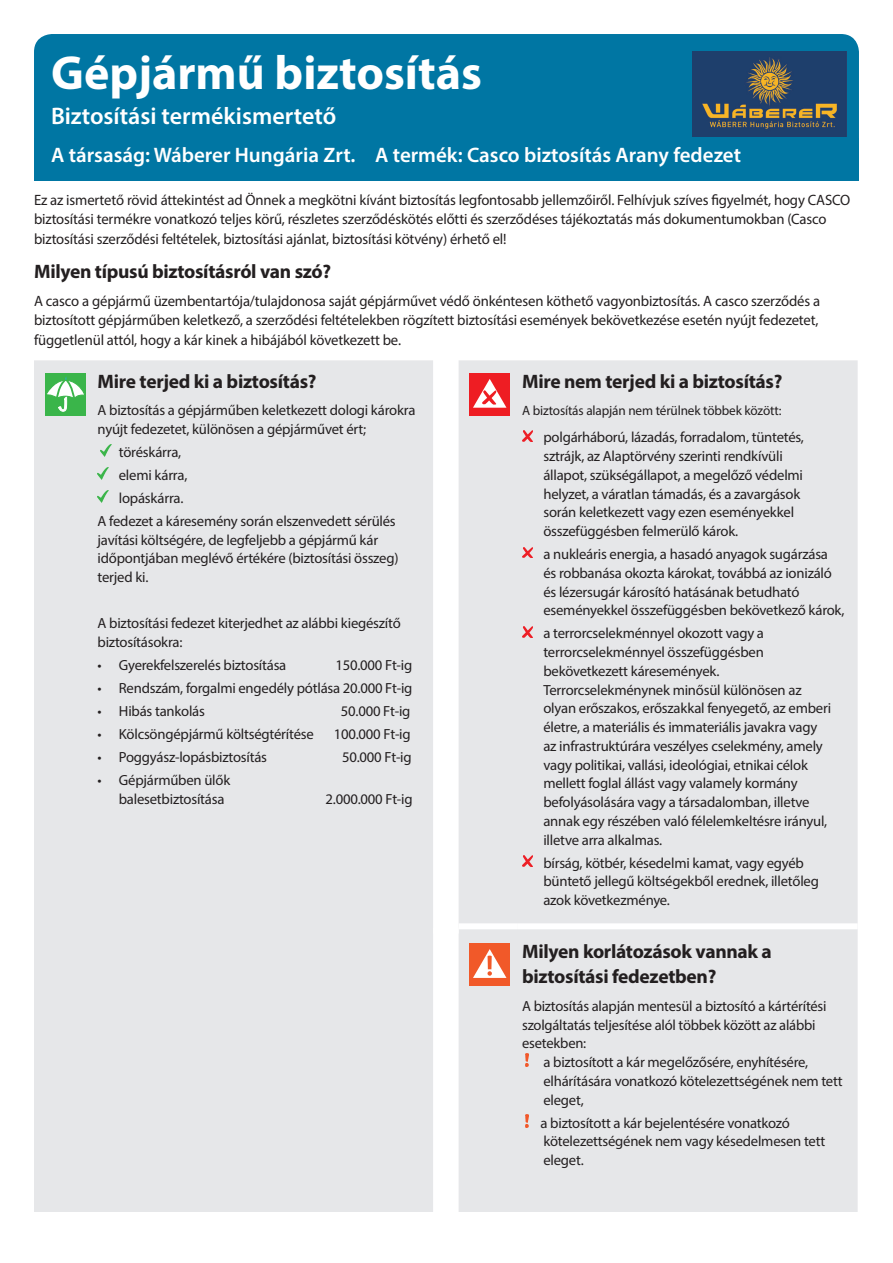
<style>
.page{position:relative;width:893px;height:1263px;background:#fff}
.page>*{position:absolute;margin:0;border:0;box-sizing:border-box;transform-origin:0 0}
.t1{font:700 48px "Myriad Pro";color:#fff}
.t2{font:600 24px "Myriad Pro";color:#fff}
.t3{font:600 21px "Myriad Pro";color:#fff}
.t4{font:700 19.5px/25.5px "Myriad Pro";letter-spacing:-.015em;color:#231f20}
.t5{font:15px/19.5px "Myriad Pro";letter-spacing:-.01em;color:#231f20}
.t6{font:14.7px/18.8px "Myriad Pro";letter-spacing:-.015em;color:#231f20}
.t7{font:13.5px "Myriad Pro";letter-spacing:-.01em;color:#231f20}
</style>
<div class="page">
<div style="left:34px;top:34px;width:825px;height:147px;background:#0076a3;border-radius:18px"></div>
<div style="left:34px;top:360px;width:824px;height:852px;background:#e6e7e9"></div>
<div style="left:459px;top:923px;width:59px;height:6px;background:#fff"></div>
<div style="left:518px;top:923px;width:340px;height:6px;background:#fff"></div>
<div style="left:433px;top:928px;width:26px;height:6px;background:#fff"></div>
<div style="left:45px;top:373px;width:41px;height:43px;background:#3ab54a"></div>
<svg style="left:47px;top:376px;width:37px;height:36px"></svg>
<svg style="left:100px;top:445px;width:11px;height:12px"></svg>
<svg style="left:98px;top:468px;width:10px;height:12px"></svg>
<svg style="left:98px;top:491px;width:10px;height:12px"></svg>
<div style="left:469px;top:373px;width:41px;height:43px;background:#ee1d23"></div>
<svg style="left:473px;top:379px;width:33px;height:29px"></svg>
<svg style="left:522px;top:430px;width:11px;height:11px"></svg>
<svg style="left:522px;top:547px;width:11px;height:11px"></svg>
<svg style="left:522px;top:626px;width:11px;height:11px"></svg>
<svg style="left:522px;top:856px;width:11px;height:10px"></svg>
<div style="left:469px;top:943px;width:41px;height:43px;background:#f15929"></div>
<svg style="left:473px;top:949px;width:33px;height:29px"></svg>
<svg style="left:525px;top:1054px;width:4px;height:13px"></svg>
<svg style="left:525px;top:1114px;width:4px;height:13px"></svg>
<img style="left:692px;top:51px;width:154px;height:86px">
<h1 class="t1" style="left:51px;top:41px;width:432px">Gépjármű biztosítás</h1>
<h2 class="t2" style="left:51px;top:100px;width:287px">Biztosítási termékismertető</h2>
<h3 class="t3" style="left:51px;top:141px;width:692px">A társaság: Wáberer Hungária Zrt. A termék: Casco biztosítás Arany fedezet</h3>
<p class="t5" style="left:34px;top:190px;width:818px">Ez az ismertető rövid áttekintést ad Önnek a megkötni kívánt biztosítás legfontosabb jellemzőiről. Felhívjuk szíves figyelmét, hogy CASCO biztosítási termékre vonatkozó teljes körű, részletes szerződéskötés előtti és szerződéses tájékoztatás más dokumentumokban (Casco biztosítási szerződési feltételek, biztosítási ajánlat, biztosítási kötvény) érhető el!</p>
<h3 class="t4" style="left:34px;top:258px;width:299px">Milyen típusú biztosításról van szó?</h3>
<p class="t5" style="left:34px;top:291px;width:788px;text-align:justify">A casco a gépjármű üzembentartója/tulajdonosa saját gépjárművet védő önkéntesen köthető vagyonbiztosítás. A casco szerződés a biztosított gépjárműben keletkező, a szerződési feltételekben rögzített biztosítási események bekövetkezése esetén nyújt fedezetet, függetlenül attól, hogy a kár kinek a hibájából következett be.</p>
<h3 class="t4" style="left:98px;top:368px;width:220px">Mire terjed ki a biztosítás?</h3>
<p class="t6" style="left:98px;top:400px;width:319px">A biztosítás a gépjárműben keletkezett dologi károkra nyújt fedezetet, különösen a gépjárművet ért;</p>
<p class="t6" style="left:119px;top:442px;width:64px">töréskárra,</p>
<p class="t6" style="left:119px;top:465px;width:70px">elemi kárra,</p>
<p class="t6" style="left:119px;top:488px;width:66px">lopáskárra.</p>
<p class="t6" style="left:98px;top:511px;width:300px">A fedezet a káresemény során elszenvedett sérülés</p>
<p class="t6" style="left:98px;top:530px;width:302px">javítási költségére, de legfeljebb a gépjármű kár időpontjában meglévő értékére (biztosítási összeg) terjed ki.</p>
<p class="t6" style="left:98px;top:613px;width:305px">A biztosítási fedezet kiterjedhet az alábbi kiegészítő biztosításokra:</p>
<p class="t6" style="left:98px;top:655px;width:190px">• Gyerekfelszerelés biztosítása</p>
<p class="t6" style="left:335px;top:655px;width:78px">150.000 Ft-ig</p>
<p class="t6" style="left:98px;top:678px;width:316px">• Rendszám, forgalmi engedély pótlása 20.000 Ft-ig</p>
<p class="t6" style="left:98px;top:701px;width:109px">• Hibás tankolás</p>
<p class="t6" style="left:341px;top:701px;width:71px">50.000 Ft-ig</p>
<p class="t6" style="left:98px;top:724px;width:218px">• Kölcsöngépjármű költségtérítése</p>
<p class="t6" style="left:334px;top:724px;width:78px">100.000 Ft-ig</p>
<p class="t6" style="left:98px;top:747px;width:171px">• Poggyász-lopásbiztosítás</p>
<p class="t6" style="left:342px;top:747px;width:71px">50.000 Ft-ig</p>
<p class="t6" style="left:119px;top:770px;width:113px;text-indent:-21px">• Gépjárműben ülők balesetbiztosítása</p>
<h3 class="t4" style="left:522px;top:368px;width:262px">Mire nem terjed ki a biztosítás?</h3>
<p class="t7" style="left:522px;top:402px;width:261px">A biztosítás alapján nem térülnek többek között:</p>
<p class="t6" style="left:543px;top:428px;width:262px">polgárháború, lázadás, forradalom, tüntetés, sztrájk, az Alaptörvény szerinti rendkívüli állapot, szükségállapot, a megelőző védelmi helyzet, a váratlan támadás, és a zavargások során keletkezett vagy ezen eseményekkel összefüggésben felmerülő károk.</p>
<p class="t6" style="left:543px;top:544px;width:303px">a nukleáris energia, a hasadó anyagok sugárzása és robbanása okozta károkat, továbbá az ionizáló és lézersugár károsító hatásának betudható eseményekkel összefüggésben bekövetkező károk,</p>
<p class="t6" style="left:543px;top:624px;width:289px">a terrorcselekménnyel okozott vagy a terrorcselekménnyel összefüggésben bekövetkezett káresemények.<br>Terrorcselekménynek minősül különösen az olyan erőszakos, erőszakkal fenyegető, az emberi életre, a materiális és immateriális javakra vagy az infrastruktúrára veszélyes cselekmény, amely vagy politikai, vallási, ideológiai, etnikai célok mellett foglal állást vagy valamely kormány befolyásolására vagy a társadalomban, illetve annak egy részében való félelemkeltésre irányul, illetve arra alkalmas.</p>
<p class="t6" style="left:543px;top:853px;width:277px">bírság, kötbér, késedelmi kamat, vagy egyéb büntető jellegű költségekből erednek, illetőleg azok következménye.</p>
<h3 class="t4" style="left:522px;top:938px;width:251px">Milyen korlátozások vannak a biztosítási fedezetben?</h3>
<p class="t6" style="left:522px;top:996px;width:306px">A biztosítás alapján mentesül a biztosító a kártérítési szolgáltatás teljesítése alól többek között az alábbi esetekben:</p>
<p class="t6" style="left:543px;top:1052px;width:301px">a biztosított a kár megelőzősére, enyhítésére, elhárítására vonatkozó kötelezettségének nem tett eleget,</p>
<p class="t6" style="left:541px;top:1113px;width:286px">a biztosított a kár bejelentésére vonatkozó kötelezettségének nem vagy késedelmesen tett eleget.</p>
<p class="t6" style="left:326px;top:789px;width:89px">2.000.000 Ft-ig</p>
</div>
